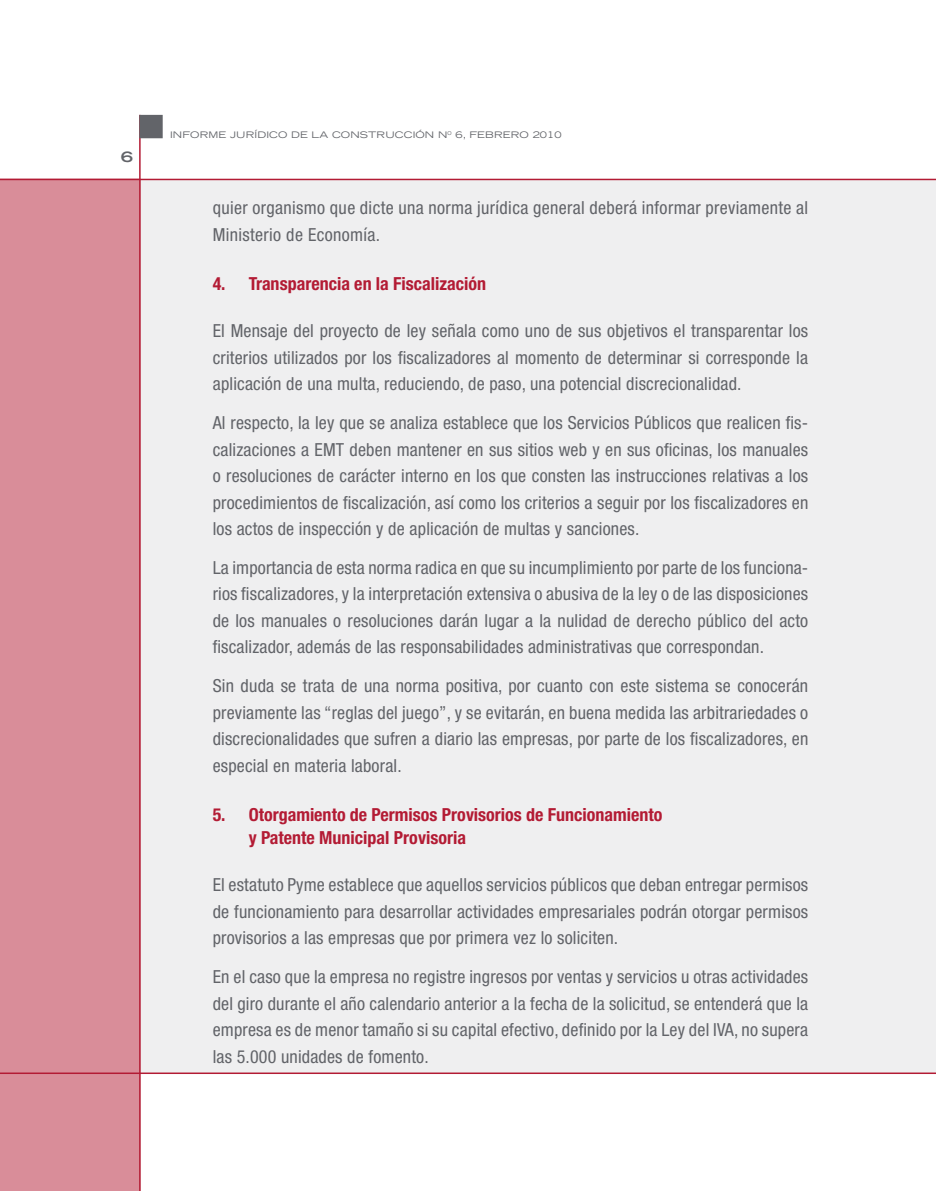
<style>
.page{position:relative;width:936px;height:1191px;background:#fff}
.page>*{position:absolute;margin:0;border:0;box-sizing:border-box;transform-origin:0 0}
.t1{font:condensed 18px/26.5px "Helvetica Neue";letter-spacing:.01em;color:#626469;text-align:justify}
.t2{font:700 condensed 18px/22.5px "Helvetica Neue";color:#b31b34}
.t3{font:expanded 9px "Trade Gothic LH";letter-spacing:.01em;color:#626469;scale:1.1 1}
</style>
<div class="page">
<div style="left:6px;top:180px;width:929px;height:892px;background:#efeff0"></div>
<div style="left:0;top:180px;width:139px;height:1011px;background:#d98d99"></div>
<hr style="left:139px;top:115px;width:2px;height:1076px;background:#b31b34">
<hr style="left:0;top:179px;width:935px;height:1px;background:#b31b34">
<hr style="left:0;top:1072px;width:935px;height:2px;background:#b31b34">
<div style="left:140px;top:116px;width:22px;height:21px;background:#626469"></div>
<div style="left:139px;top:115px;width:24px;height:23px;border:2px solid #626469"></div>
<svg style="left:935px;top:179px;width:1px;height:895px"></svg>
<p class="t3" style="left:170px;top:129px;width:28px">IN FORME</p>
<p class="t3" style="left:230px;top:129px;width:9px">JUR</p>
<p class="t3" style="left:254px;top:129px;width:18px">ÍDICO</p>
<p class="t3" style="left:291px;top:129px;width:46px">DE LA CONSTRUCCI</p>
<p class="t3" style="left:415px;top:129px;width:134px">ÓN N <sup>0</sup> 6, FEBRERO 2010</p>
<p class="t1" style="left:213px;top:194px;width:597px">quier organismo que dicte una norma jurídica general deberá informar previamente al<br>Ministerio de Economía.</p>
<p class="t2" style="left:213px;top:272px;width:275px">4. Transparencia en la Fiscalización</p>
<p class="t1" style="left:213px;top:317px;width:597px">El Mensaje del proyecto de ley señala como uno de sus objetivos el transparentar los criterios utilizados por los fiscalizadores al momento de determinar si corresponde la aplicación de una multa, reduciendo, de paso, una potencial discrecionalidad.</p>
<p class="t1" style="left:213px;top:409px;width:597px">Al respecto, la ley que se analiza establece que los Servicios Públicos que realicen fis&shy;calizaciones a EMT deben mantener en sus sitios web y en sus oficinas, los manuales o resoluciones de carácter interno en los que consten las instrucciones relativas a los procedimientos de fiscalización, así como los criterios a seguir por los fiscalizadores en los actos de inspección y de aplicación de multas y sanciones.</p>
<p class="t1" style="left:213px;top:554px;width:597px">La importancia de esta norma radica en que su incumplimiento por parte de los funciona&shy;rios fiscalizadores, y la interpretación extensiva o abusiva de la ley o de las disposiciones de los manuales o resoluciones darán lugar a la nulidad de derecho público del acto fiscalizador, además de las responsabilidades administrativas que correspondan.</p>
<p class="t1" style="left:213px;top:672px;width:597px">Sin duda se trata de una norma positiva, por cuanto con este sistema se conocerán previamente las “reglas del juego”, y se evitarán, en buena medida las arbitrariedades o discrecionalidades que sufren a diario las empresas, por parte de los fiscalizadores, en especial en materia laboral.</p>
<p class="t2" style="left:249px;top:803px;width:415px;text-indent:-36px">5. Otorgamiento de Permisos Provisorios de Funcionamiento y Patente Municipal Provisoria</p>
<p class="t1" style="left:213px;top:871px;width:597px">El estatuto Pyme establece que aquellos servicios públicos que deban entregar permisos de funcionamiento para desarrollar actividades empresariales podrán otorgar permisos provisorios a las empresas que por primera vez lo soliciten.</p>
<p class="t1" style="left:213px;top:963px;width:597px">En el caso que la empresa no registre ingresos por ventas y servicios u otras actividades del giro durante el año calendario anterior a la fecha de la solicitud, se entenderá que la empresa es de menor tamaño si su capital efectivo, definido por la Ley del IVA, no supera las 5.000 unidades de fomento.</p>
</div>
